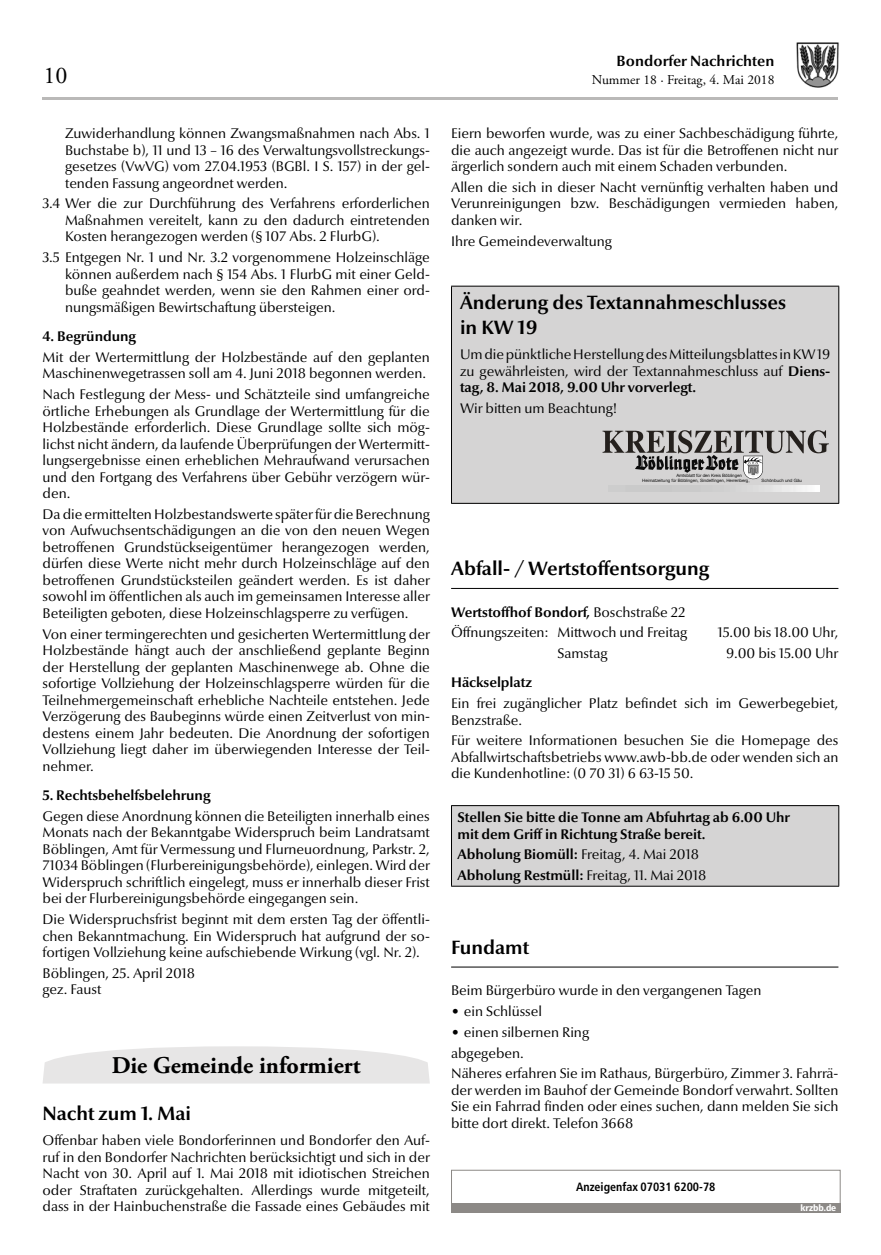
<style>
.page{position:relative;width:881px;height:1255px;background:#fff}
.page>*{position:absolute;margin:0;border:0;box-sizing:border-box;transform-origin:0 0}
.t1{font:700 24px "Adobe Garamond Pro";color:#000}
.t2{font:24px "Adobe Garamond Pro";color:#000}
.t3{font:700 19.5px/24.8px "Optima Nova LT Pro";color:#000}
.t4{font:700 15px "Optima Nova LT Pro";letter-spacing:.005em;color:#000}
.t5{font:14.1px/16.5px "Optima Nova LT Pro";color:#000;text-align:justify}
.t6{font:700 14.1px/16.5px "Optima Nova LT Pro";color:#000}
.t7{font:13.5px "Adobe Garamond Pro";color:#000}
.t8{font:700 condensed 12px "Frutiger LT Pro";color:#000}
.t9{font:700 9px "Fira Sans";color:#fff}
.t10{font:4.5px/5.1px "Helvetica Neue";letter-spacing:-.01em;color:#0c0c0c}
.s1{font-weight:700}
</style>
<div class="page">
<hr style="left:43px;top:98px;width:795px;height:2px;background:#bab9b8">
<img style="left:796px;top:43px;width:43px;height:45px">
<svg style="left:43px;top:1046px;width:386px;height:37px;background:#e9e8e8"></svg>
<div style="left:451px;top:286px;width:387px;height:217px;background:#d5d4d4"></div>
<hr style="left:451px;top:286px;width:387px;height:1px;background:#000">
<hr style="left:451px;top:286px;width:1px;height:217px;background:#000">
<hr style="left:838px;top:286px;width:1px;height:217px;background:#000">
<hr style="left:451px;top:503px;width:387px;height:1px;background:#000">
<svg style="left:602px;top:430px;width:227px;height:50px"></svg>
<img style="left:626px;top:486px;width:192px;height:5px">
<hr style="left:451px;top:588px;width:387px;height:1px;background:#000">
<div style="left:451px;top:805px;width:387px;height:81px;background:#d5d4d4"></div>
<hr style="left:451px;top:805px;width:387px;height:1px;background:#000">
<hr style="left:451px;top:806px;width:1px;height:79px;background:#000">
<hr style="left:838px;top:806px;width:1px;height:79px;background:#000">
<hr style="left:451px;top:885px;width:387px;height:1px;background:#000">
<hr style="left:451px;top:966px;width:387px;height:1px;background:#000">
<div style="left:451px;top:1202px;width:389px;height:10px;background:#8c8986"></div>
<div style="left:451px;top:1169px;width:389px;height:43px;border:1px solid #8c8986"></div>
<p class="t4" style="left:616px;top:51px;width:159px">Bondorfer Nachrichten</p>
<h1 class="t2" style="left:43px;top:61px;width:25px">10</h1>
<p class="t7" style="left:591px;top:71px;width:184px">Nummer 18 · Freitag, 4. Mai 2018</p>
<p class="t5" style="left:65px;top:125px;width:366px">Zuwiderhandlung können Zwangsmaßnahmen nach Abs. 1<br>Buchstabe b), 11 und 13 – 16 des Verwaltungsvollstreckungs&shy;gesetzes (VwVG) vom 27.04.1953 (BGBl. I S. 157) in der gel&shy;tenden Fassung angeordnet werden.</p>
<p class="t5" style="left:65px;top:195px;width:366px;text-indent:-23px">3.4 Wer die zur Durchführung des Verfahrens erforderlichen Maßnahmen vereitelt, kann zu den dadurch eintretenden Kosten herangezogen werden (§ 107 Abs. 2 FlurbG).</p>
<p class="t5" style="left:65px;top:249px;width:366px;text-indent:-23px">3.5 Entgegen Nr. 1 und Nr. 3.2 vorgenommene Holzeinschläge können außerdem nach § 154 Abs. 1 FlurbG mit einer Geld&shy;buße geahndet werden, wenn sie den Rahmen einer ord&shy;nungsmäßigen Bewirtschaftung übersteigen.</p>
<p class="t6" style="left:43px;top:328px;width:95px">4. Begründung</p>
<p class="t5" style="left:43px;top:349px;width:388px">Mit der Wertermittlung der Holzbestände auf den geplanten<br>Maschinenwegetrassen soll am 4. Juni 2018 begonnen werden.</p>
<p class="t5" style="left:43px;top:386px;width:388px">Nach Festlegung der Mess- und Schätzteile sind umfangreiche örtliche Erhebungen als Grundlage der Wertermittlung für die Holzbestände erforderlich. Diese Grundlage sollte sich mög&shy;lichst nicht ändern, da laufende Überprüfungen der Wertermitt&shy;lungsergebnisse einen erheblichen Mehraufwand verursachen und den Fortgang des Verfahrens über Gebühr verzögern wür&shy;den.</p>
<p class="t5" style="left:43px;top:506px;width:388px">Da die ermittelten Holzbestandswerte später für die Berechnung von Aufwuchsentschädigungen an die von den neuen Wegen betroffenen Grundstückseigentümer herangezogen werden, dürfen diese Werte nicht mehr durch Holzeinschläge auf den betroffenen Grundstücksteilen geändert werden. Es ist daher sowohl im öffentlichen als auch im gemeinsamen Interesse aller Beteiligten geboten, diese Holzeinschlagsperre zu verfügen.</p>
<p class="t5" style="left:43px;top:625px;width:388px">Von einer termingerechten und gesicherten Wertermittlung der Holzbestände hängt auch der anschließend geplante Beginn der Herstellung der geplanten Maschinenwege ab. Ohne die sofortige Vollziehung der Holzeinschlagsperre würden für die Teilnehmergemeinschaft erhebliche Nachteile entstehen. Jede Verzögerung des Baubeginns würde einen Zeitverlust von min&shy;destens einem Jahr bedeuten. Die Anordnung der sofortigen Vollziehung liegt daher im überwiegenden Interesse der Teil&shy;nehmer.</p>
<p class="t6" style="left:43px;top:786px;width:169px">5. Rechtsbehelfsbelehrung</p>
<p class="t5" style="left:43px;top:807px;width:388px">Gegen diese Anordnung können die Beteiligten innerhalb eines Monats nach der Bekanntgabe Widerspruch beim Landratsamt Böblingen, Amt für Vermessung und Flurneuordnung, Parkstr. 2, 71034 Böblingen (Flurbereinigungsbehörde), einlegen. Wird der Widerspruch schriftlich eingelegt, muss er innerhalb dieser Frist bei der Flurbereinigungsbehörde eingegangen sein.</p>
<p class="t5" style="left:43px;top:911px;width:388px">Die Widerspruchsfrist beginnt mit dem ersten Tag der öffentli&shy;chen Bekanntmachung. Ein Widerspruch hat aufgrund der so&shy;fortigen Vollziehung keine aufschiebende Wirkung (vgl. Nr. 2).</p>
<p class="t5" style="left:43px;top:964px;width:154px">Böblingen, 25. April 2018 gez. Faust</p>
<h1 class="t1" style="left:112px;top:1051px;width:250px">Die Gemeinde informiert</h1>
<h2 class="t3" style="left:43px;top:1100px;width:150px">Nacht zum 1. Mai</h2>
<p class="t5" style="left:43px;top:1132px;width:388px">Offenbar haben viele Bondorferinnen und Bondorfer den Auf&shy;ruf in den Bondorfer Nachrichten berücksichtigt und sich in der Nacht von 30. April auf 1. Mai 2018 mit idiotischen Streichen oder Straftaten zurückgehalten. Allerdings wurde mitgeteilt, dass in der Hainbuchenstraße die Fassade eines Gebäudes mit</p>
<p class="t5" style="left:451px;top:125px;width:388px">Eiern beworfen wurde, was zu einer Sachbeschädigung führte, die auch angezeigt wurde. Das ist für die Betroffenen nicht nur ärgerlich sondern auch mit einem Schaden verbunden.</p>
<p class="t5" style="left:451px;top:179px;width:388px">Allen die sich in dieser Nacht vernünftig verhalten haben und Verunreinigungen bzw. Beschädigungen vermieden haben, danken wir.</p>
<p class="t5" style="left:451px;top:233px;width:162px">Ihre Gemeindeverwaltung</p>
<h2 class="t3" style="left:460px;top:290px;width:327px">Änderung des Textannahmeschlusses in KW 19</h2>
<p class="t5" style="left:460px;top:346px;width:371px">Um die pünktliche Herstellung des Mitteilungsblattes in KW 19 zu gewährleisten, wird der Textannahmeschluss auf <span class="s1">Diens&shy;tag, 8. Mai 2018, 9.00 Uhr vorverlegt.</span></p>
<p class="t5" style="left:460px;top:400px;width:159px">Wir bitten um Beachtung!</p>
<p class="t10" style="left:642px;top:472px;width:109px;text-indent:34px">Amtsblatt für den Kreis Böblingen<br>Heimatzeitung für Böblingen, Sindelfingen, Herrenberg,</p>
<p class="t10" style="left:761px;top:477px;width:42px">Schönbuch und Gäu</p>
<h2 class="t3" style="left:451px;top:556px;width:259px">Abfall- / Wertstoffentsorgung</h2>
<p class="t5" style="left:451px;top:601px;width:238px;line-height:20.7px"><span class="s1">Wertstoffhof Bondorf,</span> Boschstraße 22<br>Öffnungszeiten: Mittwoch und Freitag</p>
<p class="t5" style="left:717px;top:624px;width:122px">15.00 bis 18.00 Uhr,</p>
<p class="t5" style="left:557px;top:645px;width:52px">Samstag</p>
<p class="t5" style="left:725px;top:645px;width:114px">9.00 bis 15.00 Uhr</p>
<p class="t6" style="left:451px;top:674px;width:82px">Häckselplatz</p>
<p class="t5" style="left:451px;top:695px;width:388px">Ein frei zugänglicher Platz befindet sich im Gewerbegebiet,<br>Benzstraße.</p>
<p class="t5" style="left:451px;top:732px;width:388px">Für weitere Informationen besuchen Sie die Homepage des Abfallwirtschaftsbetriebs www.awb-bb.de oder wenden sich an die Kundenhotline: (0 70 31) 6 63-15 50.</p>
<p class="t6" style="left:457px;top:809px;width:334px">Stellen Sie bitte die Tonne am Abfuhrtag ab 6.00 Uhr mit dem Griff in Richtung Straße bereit.</p>
<p class="t5" style="left:457px;top:844px;width:250px;line-height:20.7px"><span class="s1">Abholung Biomüll:</span> Freitag, 4. Mai 2018<br><span class="s1">Abholung Restmüll:</span> Freitag, 11. Mai 2018</p>
<h2 class="t3" style="left:451px;top:934px;width:79px">Fundamt</h2>
<p class="t5" style="left:451px;top:982px;width:312px">Beim Bürgerbüro wurde in den vergangenen Tagen</p>
<p class="t5" style="left:451px;top:1002px;width:92px">• ein Schlüssel</p>
<p class="t5" style="left:451px;top:1021px;width:388px;line-height:20.7px;text-align:left">• einen silbernen Ring<br>abgegeben.<br>Näheres erfahren Sie im Rathaus, Bürgerbüro, Zimmer 3. Fahrrä-</p>
<p class="t5" style="left:451px;top:1081px;width:388px">der werden im Bauhof der Gemeinde Bondorf verwahrt. Sollten Sie ein Fahrrad finden oder eines suchen, dann melden Sie sich bitte dort direkt. Telefon 3668</p>
<p class="t8" style="left:576px;top:1179px;width:141px">Anzeigenfax 07031 6200-78</p>
<p class="t9" style="left:800px;top:1201px;width:37px">krzbb.de</p>
</div>
